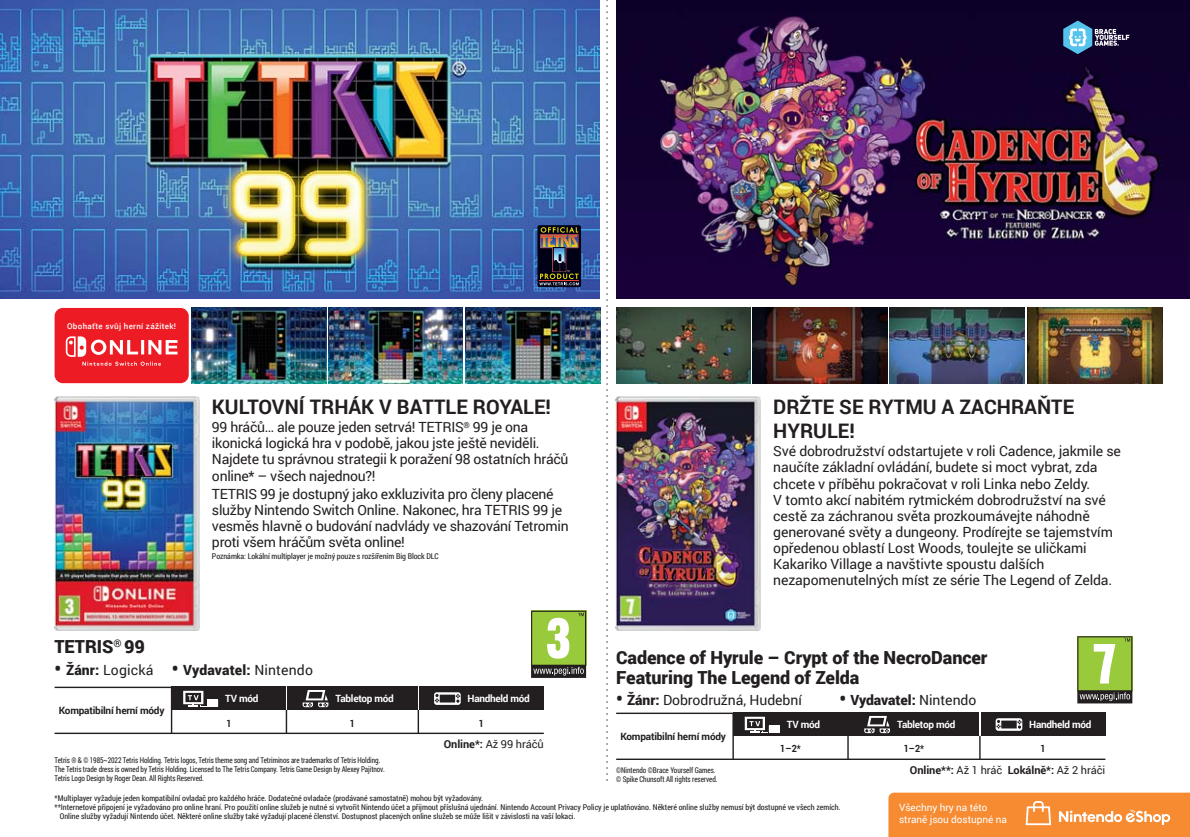
<style>
.page{position:relative;width:1190px;height:837px;background:#fff}
.page>*{position:absolute;margin:0;border:0;box-sizing:border-box;transform-origin:0 0}
.t1{font:700 20px/24px "Roboto";color:#231f20}
.t2{font:900 18px/20px "Roboto";letter-spacing:-.005em;color:#231f20}
.t3{font:14px/16px "Roboto";letter-spacing:-.01em;color:#231f20}
.t4{font:900 14px "Roboto";letter-spacing:.005em;color:#231f20}
.t5{font:700 11px "Roboto";letter-spacing:-.005em;color:#231f20}
.t6{font:11px "Roboto";letter-spacing:-.005em;color:#231f20}
.t7{font:700 10px "Roboto";letter-spacing:-.03em;color:#fff}
.t8{font:700 10px "Roboto";letter-spacing:-.02em;color:#231f20}
.t9{font:10px/12px "Roboto";letter-spacing:-.005em;color:#fff}
.t10{font:700 10px "Roboto";letter-spacing:-.02em;color:#231f20;scale:.9 1}
.t11{font:8px "Roboto Condensed";color:#231f20}
.t12{font:8px/9px "Roboto Condensed";color:#231f20;scale:.9 1}
.t13{font:500 8px "Roboto";letter-spacing:.04em;color:#fff}
.s1{font-size:18px}
.s2{font-weight:400}
.s3{font-weight:700}
.s4{font-weight:900;font-size:18px}
.s5{font-weight:900}
</style>
<div class="page">
<svg style="left:606px;top:0;width:2px;height:780px"></svg>
<img style="left:328px;top:308px;width:135px;height:75px">
<img style="left:465px;top:308px;width:135px;height:75px">
<img style="left:192px;top:308px;width:134px;height:75px">
<img style="left:0;top:0;width:599px;height:298px">
<img style="left:55px;top:396px;width:144px;height:234px">
<svg style="left:531px;top:610px;width:55px;height:67px;background:#94b15c"></svg>
<div style="left:537px;top:225px;width:44px;height:62px;background:#000117;border-radius:2px"></div>
<svg style="left:539px;top:227px;width:40px;height:58px"></svg>
<img style="left:616px;top:0;width:573px;height:298px">
<img style="left:752px;top:308px;width:135px;height:75px">
<img style="left:889px;top:308px;width:135px;height:75px">
<img style="left:1027px;top:308px;width:134px;height:75px">
<img style="left:616px;top:308px;width:134px;height:75px">
<svg style="left:1063px;top:21px;width:66px;height:33px;background:#4c6283"></svg>
<img style="left:616px;top:396px;width:144px;height:234px">
<svg style="left:1077px;top:636px;width:55px;height:67px;background:#90af53"></svg>
<svg style="left:888px;top:792px;width:301px;height:44px;background:#f69341"></svg>
<div style="left:55px;top:309px;width:133px;height:73px;background:#ed1c24;border-radius:7px"></div>
<div style="left:55px;top:308px;width:134px;height:75px;border:2px solid #ed1c24;border-radius:7px"></div>
<svg style="left:66px;top:336px;width:111px;height:29px"></svg>
<div style="left:287px;top:686px;width:130px;height:23px;background:#231f20"></div>
<svg style="left:302px;top:690px;width:26px;height:16px"></svg>
<div style="left:419px;top:686px;width:125px;height:23px;background:#231f20"></div>
<svg style="left:434px;top:692px;width:26px;height:12px"></svg>
<div style="left:171px;top:686px;width:115px;height:23px;background:#231f20"></div>
<svg style="left:183px;top:690px;width:35px;height:17px"></svg>
<hr style="left:55px;top:732px;width:489px;height:1px;background:#231f20">
<hr style="left:55px;top:686px;width:119px;height:1px;background:#231f20">
<svg style="left:286px;top:709px;width:1px;height:23px"></svg>
<hr style="left:171px;top:687px;width:1px;height:46px;background:#231f20">
<hr style="left:417px;top:709px;width:2px;height:24px;background:#231f20">
<div style="left:848px;top:712px;width:131px;height:23px;background:#231f20"></div>
<svg style="left:864px;top:715px;width:25px;height:17px"></svg>
<div style="left:980px;top:712px;width:125px;height:23px;background:#231f20"></div>
<svg style="left:995px;top:718px;width:27px;height:12px"></svg>
<div style="left:732px;top:712px;width:115px;height:23px;background:#231f20"></div>
<svg style="left:744px;top:716px;width:35px;height:17px"></svg>
<hr style="left:616px;top:758px;width:489px;height:1px;background:#231f20">
<hr style="left:616px;top:712px;width:119px;height:1px;background:#231f20">
<svg style="left:847px;top:735px;width:1px;height:24px"></svg>
<hr style="left:732px;top:713px;width:1px;height:46px;background:#231f20">
<svg style="left:979px;top:735px;width:1px;height:24px"></svg>
<p class="t13" style="left:67px;top:320px;width:110px">Obohaťte svůj herní zážitek!</p>
<h1 class="t1" style="left:212px;top:393px;width:340px">KULTOVNÍ TRHÁK V BATTLE ROYALE!</h1>
<p class="t3" style="left:212px;top:419px;width:358px">99 hráčů… ale pouze jeden setrvá! TETRIS<sup>®</sup> 99 je ona ikonická logická hra v podobě, jakou jste ještě neviděli.<br>Najdete tu správnou strategii k poražení 98 ostatních hráčů online* – všech najednou?!</p>
<p class="t3" style="left:212px;top:485px;width:358px">TETRIS 99 je dostupný jako exkluzivita pro členy placené služby Nintendo Switch Online. Nakonec, hra TETRIS 99 je vesměs hlavně o budování nadvlády ve shazování Tetromin proti všem hráčům světa online!</p>
<p class="t11" style="left:212px;top:550px;width:228px">Poznámka: Lokální multiplayer je možný pouze s rozšířením Big Block DLC</p>
<p class="t2" style="left:55px;top:635px;width:92px">TETRIS<sup>®</sup> 99</p>
<p class="t4" style="left:55px;top:659px;width:260px"><span class="s1">•</span> Žánr: <span class="s2">Logická</span> <span class="s1">•</span> Vydavatel: <span class="s2">Nintendo</span></p>
<p class="t8" style="left:59px;top:703px;width:107px">Kompatibilní herní módy</p>
<p class="t7" style="left:225px;top:691px;width:35px">TV mód</p>
<p class="t7" style="left:335px;top:691px;width:60px">Tabletop mód</p>
<p class="t7" style="left:467px;top:691px;width:64px">Handheld mód</p>
<p class="t10" style="left:350px;top:715px;width:7px">1</p>
<p class="t10" style="left:479px;top:715px;width:7px">1</p>
<p class="t10" style="left:226px;top:715px;width:7px">1</p>
<p class="t6" style="left:444px;top:735px;width:101px"><span class="s3">Online*:</span> Až 99 hráčů</p>
<h1 class="t1" style="left:773px;top:393px;width:302px">DRŽTE SE RYTMU A ZACHRAŇTE<br>HYRULE!</h1>
<p class="t3" style="left:773px;top:443px;width:349px">Své dobrodružství odstartujete v roli Cadence, jakmile se naučíte základní ovládání, budete si moct vybrat, zda chcete v příběhu pokračovat v roli Linka nebo Zeldy.<br>V tomto akcí nabitém rytmickém dobrodružství na své cestě za záchranou světa prozkoumávejte náhodně generované světy a dungeony. Prodírejte se tajemstvím opředenou oblastí Lost Woods, toulejte se uličkami Kakariko Village a navštivte spoustu dalších nezapomenutelných míst ze série The Legend of Zelda.</p>
<p class="t2" style="left:616px;top:646px;width:373px">Cadence of Hyrule – Crypt of the NecroDancer<br>Featuring The Legend of Zelda</p>
<p class="t3" style="left:616px;top:691px;width:187px"><span class="s4">•</span> <span class="s5">Žánr:</span> Dobrodružná, Hudební</p>
<p class="t4" style="left:839px;top:690px;width:138px"><span class="s1">•</span> Vydavatel: <span class="s2">Nintendo</span></p>
<p class="t8" style="left:620px;top:729px;width:107px">Kompatibilní herní módy</p>
<p class="t7" style="left:786px;top:717px;width:35px">TV mód</p>
<p class="t7" style="left:897px;top:717px;width:60px">Tabletop mód</p>
<p class="t7" style="left:1029px;top:717px;width:64px">Handheld mód</p>
<p class="t10" style="left:903px;top:741px;width:24px">1–2*</p>
<p class="t10" style="left:1040px;top:741px;width:7px">1</p>
<p class="t10" style="left:780px;top:741px;width:24px">1–2*</p>
<p class="t12" style="left:55px;top:755px;width:368px">Tetris ® &amp; © 1985~2022 Tetris Holding. Tetris logos, Tetris theme song and Tetriminos are trademarks of Tetris Holding.<br>The Tetris trade dress is owned by Tetris Holding. Licensed to The Tetris Company. Tetris Game Design by Alexey Pajitnov.<br>Tetris Logo Design by Roger Dean. All Rights Reserved.</p>
<p class="t11" style="left:55px;top:792px;width:430px">*Multiplayer vyžaduje jeden kompatibilní ovladač pro každého hráče. Dodatečné ovladače (prodávané samostatně) mohou být vyžadovány.</p>
<p class="t11" style="left:55px;top:801px;width:787px">**Internetové připojení je vyžadováno pro online hraní. Pro použití online služeb je nutné si vytvořit Nintendo účet a přijmout příslušná ujednání. Nintendo Account Privacy Policy je uplatňováno. Některé online služby nemusí být dostupné ve všech zemích.</p>
<p class="t11" style="left:60px;top:810px;width:517px">Online služby vyžadují Nintendo účet. Některé online služby také vyžadují placené členství. Dostupnost placených online služeb se může lišit v závislosti na vaší lokaci.</p>
<p class="t12" style="left:616px;top:764px;width:114px">©Nintendo ©Brace Yourself Games. © Spike Chunsoft All rights reserved.</p>
<p class="t5" style="left:909px;top:761px;width:197px">Online**: <span class="s2">Až 1 hráč</span> Lokálně*: <span class="s2">Až 2 hráči</span></p>
<p class="t9" style="left:899px;top:801px;width:109px">Všechny hry na této straně jsou dostupné na</p>
</div>
